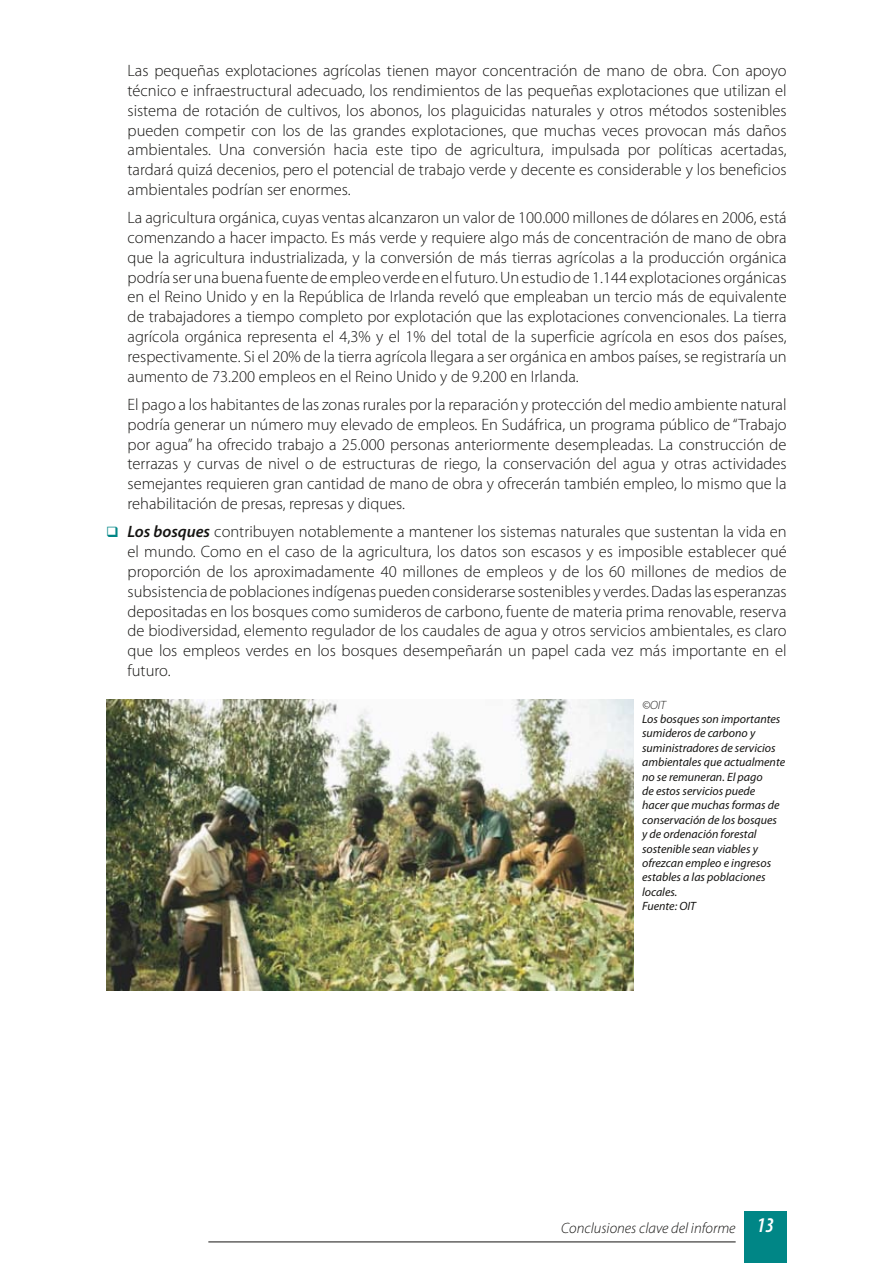
<style>
.page{position:relative;width:893px;height:1263px;background:#fff}
.page>*{position:absolute;margin:0;border:0;box-sizing:border-box;transform-origin:0 0}
.t1{font:300 16.5px/19.8px "Myriad Pro";color:#151412;text-align:justify}
.t2{font:italic 300 15px "Myriad Pro";color:#151412}
.t3{font:italic 12px/14.4px "Myriad Pro";color:#151412}
.t4{font:italic 300 12px "Myriad Pro";color:#151412}
.s1{color:#008686}
.s2{font-weight:600;font-style:italic}
.s3{font-weight:600;font-stretch:condensed;font-size:21px;color:#fff}
</style>
<div class="page">
<hr style="left:208px;top:1242px;width:528px;height:1px;background:#151412">
<div style="left:744px;top:1212px;width:43px;height:51px;background:#008686"></div>
<img style="left:106px;top:699px;width:528px;height:292px">
<p class="t1" style="left:128px;top:61px;width:661px">Las pequeñas explotaciones agrícolas tienen mayor concentración de mano de obra. Con apoyo técnico e infraestructural adecuado, los rendimientos de las pequeñas explotaciones que utilizan el sistema de rotación de cultivos, los abonos, los plaguicidas naturales y otros métodos sostenibles pueden competir con los de las grandes explotaciones, que muchas veces provocan más daños ambientales. Una conversión hacia este tipo de agricultura, impulsada por políticas acertadas, tardará quizá decenios, pero el potencial de trabajo verde y decente es considerable y los beneficios ambientales podrían ser enormes.</p>
<p class="t1" style="left:128px;top:208px;width:661px">La agricultura orgánica, cuyas ventas alcanzaron un valor de 100.000 millones de dólares en 2006, está comenzando a hacer impacto. Es más verde y requiere algo más de concentración de mano de obra que la agricultura industrializada, y la conversión de más tierras agrícolas a la producción orgánica podría ser una buena fuente de empleo verde en el futuro. Un estudio de 1.144 explotaciones orgánicas en el Reino Unido y en la República de Irlanda reveló que empleaban un tercio más de equivalente de trabajadores a tiempo completo por explotación que las explotaciones convencionales. La tierra agrícola orgánica representa el 4,3% y el 1% del total de la superficie agrícola en esos dos países, respectivamente. Si el 20% de la tierra agrícola llegara a ser orgánica en ambos países, se registraría un aumento de 73.200 empleos en el Reino Unido y de 9.200 en Irlanda.</p>
<p class="t1" style="left:128px;top:394px;width:661px">El pago a los habitantes de las zonas rurales por la reparación y protección del medio ambiente natural podría generar un número muy elevado de empleos. En Sudáfrica, un programa público de “Trabajo por agua” ha ofrecido trabajo a 25.000 personas anteriormente desempleadas. La construcción de terrazas y curvas de nivel o de estructuras de riego, la conservación del agua y otras actividades semejantes requieren gran cantidad de mano de obra y ofrecerán también empleo, lo mismo que la rehabilitación de presas, represas y diques.</p>
<p class="t1" style="left:128px;top:522px;width:661px;text-indent:-21px"><span class="s1">❑</span> <span class="s2">Los bosques</span> contribuyen notablemente a mantener los sistemas naturales que sustentan la vida en el mundo. Como en el caso de la agricultura, los datos son escasos y es imposible establecer qué proporción de los aproximadamente 40 millones de empleos y de los 60 millones de medios de subsistencia de poblaciones indígenas pueden considerarse sostenibles y verdes. Dadas las esperanzas depositadas en los bosques como sumideros de carbono, fuente de materia prima renovable, reserva de biodiversidad, elemento regulador de los caudales de agua y otros servicios ambientales, es claro que los empleos verdes en los bosques desempeñarán un papel cada vez más importante en el futuro.</p>
<p class="t4" style="left:642px;top:697px;width:25px">©OIT</p>
<p class="t3" style="left:642px;top:711px;width:145px">Los bosques son importantes sumideros de carbono y suministradores de servicios ambientales que actualmente no se remuneran. El pago<br>de estos servicios puede<br>hacer que muchas formas de conservación de los bosques y de ordenación forestal sostenible sean viables y ofrezcan empleo e ingresos estables a las poblaciones locales.<br>Fuente: OIT</p>
<p class="t2" style="left:561px;top:1219px;width:214px">Conclusiones clave del informe <span class="s3">13</span></p>
</div>
